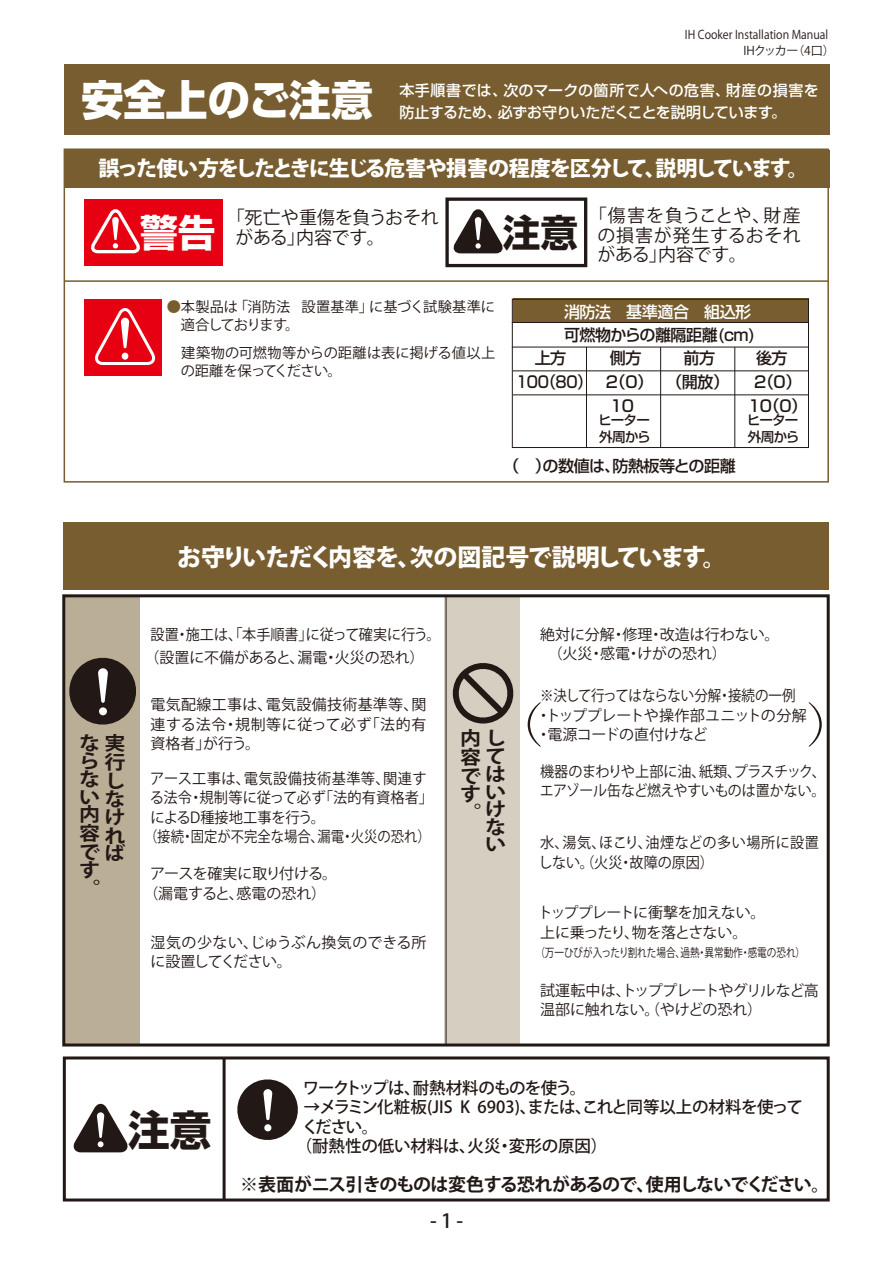
<style>
.page{position:relative;width:893px;height:1263px;background:#fff}
.page>*{position:absolute;margin:0;border:0;box-sizing:border-box;transform-origin:0 0}
.t1{font:800 42px "Shin Go Pro";color:#fff}
.t2{font:700 41.7px "Shin Go Pro";color:#221815}
.t3{font:700 37.65px "Shin Go Pro";color:#fff}
.t4{font:800 24px "Koz Go Pro";letter-spacing:-.05em;color:#fff}
.t5{font:800 21px "Koz Go Pro";letter-spacing:-.07em;color:#fff}
.t6{font:500 19.5px "Koz Go Std";color:#221815}
.t7{font:700 18.9px/18.5px "Koz Go Std";color:#221815;text-align:justify;scale:1.11 1}
.t8{font:700 18px "Koz Go Std";letter-spacing:-.06em;color:#221815}
.t9{font:18px/19.5px "Koz Go Std";color:#221815}
.t10{font:18px/19.5px "Koz Go Std";letter-spacing:.04em;color:#221815;text-align:center}
.t11{font:500 16.5px "Koz Go Std";letter-spacing:-.01em;color:#221815}
.t12{font:500 16.5px "Koz Go Std";letter-spacing:-.06em;color:#221815}
.t13{font:500 16.05px/24.3px "Shin Go Pro";letter-spacing:-.03em;color:#221815}
.t14{font:15px/19.5px "Koz Go Std";color:#221815}
.t15{font:15px/19.5px "Koz Go Std";color:#221815;scale:.94 1}
.t16{font:500 15px/22.5px "Shin Go Pro";letter-spacing:-.005em;color:#fff}
.t17{font:15px/19.5px "Koz Go Std";letter-spacing:-.02em;color:#221815;scale:.9 1}
.t18{font:15px/19.5px "Koz Go Std";letter-spacing:-.02em;color:#221815;scale:.94 1}
.t19{font:15px/19.5px "Koz Go Std";letter-spacing:-.05em;color:#221815}
.t20{font:15px "Koz Go Std";color:#221815;scale:.89 1}
.t21{font:15px "Koz Go Std";color:#221815;scale:.95 1}
.t22{font:15px "Koz Go Std";letter-spacing:.03em;color:#221815;scale:.95 1}
.t23{font:15px "Koz Go Std";letter-spacing:-.02em;color:#221815;scale:.95 1}
.t24{font:14.25px/18px "Koz Go Std";letter-spacing:-.01em;color:#221815}
.t25{font:500 13.5px/16.2px "Shin Go Pro";letter-spacing:-.06em;color:#221815}
.t26{font:12px "Koz Go Std";color:#221815;scale:.8 1}
.t27{font:12px "Koz Go Std";color:#221815;scale:.91 1}
.t28{font:12px "Koz Go Std";letter-spacing:-.05em;color:#221815}
.s1{color:#775d2f}
.s2{color:#fff}
</style>
<div class="page">
<div style="left:65px;top:596px;width:75px;height:448px;background:#bbae97"></div>
<div style="left:445px;top:596px;width:75px;height:448px;background:#d6cec1"></div>
<svg style="left:453px;top:663px;width:61px;height:60px"></svg>
<svg style="left:69px;top:657px;width:67px;height:68px"></svg>
<div style="left:64px;top:522px;width:765px;height:67px;background:#775d2f"></div>
<svg style="left:73px;top:1104px;width:55px;height:49px"></svg>
<svg style="left:237px;top:1079px;width:61px;height:61px"></svg>
<div style="left:62px;top:594px;width:768px;height:452px;border:3px solid #221815"></div>
<div style="left:63px;top:1056px;width:767px;height:145px;border:3px solid #221815"></div>
<hr style="left:223px;top:1058px;width:3px;height:142px;background:#221815">
<hr style="left:446px;top:596px;width:1px;height:449px;background:#221815">
<svg style="left:528px;top:702px;width:13px;height:45px"></svg>
<svg style="left:809px;top:702px;width:13px;height:45px"></svg>
<div style="left:64px;top:150px;width:765px;height:38px;background:#775d2f"></div>
<div style="left:84px;top:199px;width:139px;height:66px;background:#e60012"></div>
<div style="left:64px;top:148px;width:765px;height:335px;border:2px solid #775d2f"></div>
<svg style="left:91px;top:209px;width:49px;height:45px"></svg>
<div style="left:445px;top:197px;width:142px;height:70px;border:3px solid #221815"></div>
<svg style="left:453px;top:209px;width:50px;height:45px"></svg>
<div style="left:64px;top:64px;width:765px;height:70px;background:#775d2f"></div>
<div style="left:84px;top:299px;width:78px;height:77px;background:#e60012"></div>
<svg style="left:95px;top:308px;width:61px;height:57px"></svg>
<hr style="left:64px;top:280px;width:764px;height:2px;background:#775d2f">
<svg style="left:511px;top:298px;width:298px;height:150px"></svg>
<hr style="left:512px;top:322px;width:296px;height:1px;background:#221815">
<hr style="left:512px;top:347px;width:296px;height:1px;background:#221815">
<p class="t27" style="left:685px;top:27px;width:159px">IH Cooker Installation Manual</p>
<p class="t28" style="left:743px;top:43px;width:93px">IHクッカー（4口）</p>
<p class="t1" style="left:81px;top:67px;width:293px">安全上のご注意</p>
<p class="t16" style="left:399px;top:77px;width:421px">本手順書では、次のマークの箇所で人への危害、財産の損害を防止するため、必ずお守りいただくことを説明しています。</p>
<p class="t5" style="left:98px;top:154px;width:712px">誤った使い方をしたときに生じる危害や損害の程度を区分して、説明しています。</p>
<p class="t9" style="left:235px;top:209px;width:205px;text-indent:-9px">「死亡や重傷を負うおそれがある」内容です。</p>
<p class="t10" style="left:589px;top:206px;width:214px">「傷害を負うことや、財産の損害が発生するおそれ</p>
<p class="t3" style="left:140px;top:203px;width:77px">警告</p>
<p class="t9" style="left:503px;top:245px;width:246px"><sup>注意</sup> がある」内容です。</p>
<p class="t24" style="left:181px;top:298px;width:316px;text-indent:-14px"><span class="s1">●</span>本製品は「消防法 設置基準」に基づく試験基準に適合しております。</p>
<p class="t24" style="left:181px;top:344px;width:316px;text-indent:-14px">　建築物の可燃物等からの距離は表に掲げる値以上の距離を保ってください。</p>
<p class="t13" style="left:564px;top:298px;width:193px;line-height:23.2px"><span class="s2">消防法　基準適合　組込形</span>可燃物からの離隔距離(cm)</p>
<p class="t13" style="left:516px;top:344px;width:77px;text-align:center">上方<br>100（80）</p>
<p class="t13" style="left:606px;top:344px;width:49px">側方<br>2（0）</p>
<p class="t13" style="left:683px;top:344px;width:33px">前方</p>
<p class="t13" style="left:666px;top:368px;width:64px">（開放）</p>
<p class="t13" style="left:756px;top:344px;width:33px">後方</p>
<p class="t13" style="left:754px;top:368px;width:49px">2（0）</p>
<p class="t13" style="left:748px;top:392px;width:61px">10（0）</p>
<p class="t13" style="left:610px;top:392px;width:25px">10</p>
<p class="t25" style="left:599px;top:410px;width:54px">ヒーター外周から</p>
<p class="t25" style="left:747px;top:410px;width:54px">ヒーター外周から</p>
<p class="t13" style="left:503px;top:452px;width:234px">（　）の数値は、防熱板等との距離</p>
<p class="t7" style="left:79px;top:735px;width:43px">な実ら行なし</p>
<p class="t7" style="left:79px;top:789px;width:43px;text-align:left">い<br>内<br>容<br>でば</p>
<p class="t7" style="left:79px;top:862px;width:20px">す。</p>
<p class="t7" style="left:104px;top:791px;width:20px">なけれ</p>
<p class="t4" style="left:177px;top:541px;width:551px">お守りいただく内容を、次の図記号で説明しています。</p>
<p class="t15" style="left:151px;top:625px;width:310px">設置・施工は、「本手順書」に従って確実に行う。</p>
<p class="t14" style="left:540px;top:625px;width:241px">絶対に分解・修理・改造は行わない。</p>
<p class="t14" style="left:145px;top:648px;width:281px">（設置に不備があると、漏電・火災の恐れ）</p>
<p class="t14" style="left:540px;top:645px;width:188px">　（火災・感電・けがの恐れ）</p>
<p class="t17" style="left:536px;top:686px;width:302px">※決して行ってはならない分解・接続の一例・トッププレートや操作部ユニットの分解・電源コードの直付けなど</p>
<p class="t14" style="left:151px;top:695px;width:277px;text-align:justify">電気配線工事は、電気設備技術基準等、関連する法令・規制等に従って必ず「法的有資格者」が行う。</p>
<p class="t22" style="left:150px;top:769px;width:293px">アース工事は、電気設備技術基準等、関連す</p>
<p class="t21" style="left:150px;top:788px;width:300px">る法令・規制等に従って必ず「法的有資格者」</p>
<p class="t23" style="left:151px;top:808px;width:185px">によるD種接地工事を行う。</p>
<p class="t20" style="left:144px;top:827px;width:323px">（接続・固定が不完全な場合、漏電・火災の恐れ）</p>
<p class="t14" style="left:143px;top:865px;width:195px;text-indent:7px">アースを確実に取り付ける。（漏電すると、感電の恐れ）</p>
<p class="t7" style="left:460px;top:730px;width:42px;text-align:left">内し容てではす<br>。</p>
<p class="t18" style="left:540px;top:762px;width:306px">機器のまわりや上部に油、紙類、プラスチック、エアゾール缶など燃えやすいものは置かない。</p>
<p class="t15" style="left:539px;top:834px;width:300px">水、湯気、ほこり、油煙などの多い場所に設置しない。（火災・故障の原因）</p>
<p class="t7" style="left:485px;top:784px;width:20px;line-height:17.7px">いけない</p>
<p class="t14" style="left:151px;top:933px;width:277px">湿気の少ない、じゅうぶん換気のできる所に設置してください。</p>
<p class="t19" style="left:538px;top:903px;width:229px">トッププレートに衝撃を加えない。上に乗ったり、物を落とさない。</p>
<p class="t26" style="left:535px;top:945px;width:339px">（万一ひびが入ったり割れた場合、過熱・異常動作・感電の恐れ）</p>
<p class="t14" style="left:540px;top:981px;width:280px">試運転中は、トッププレートやグリルなど高温部に触れない。（やけどの恐れ）</p>
<p class="t2" style="left:128px;top:1096px;width:85px">注意</p>
<p class="t12" style="left:303px;top:1077px;width:285px">ワークトップは、耐熱材料のものを使う。</p>
<p class="t11" style="left:304px;top:1097px;width:501px">→メラミン化粧板(JIS K 6903)、または、これと同等以上の材料を使って</p>
<p class="t11" style="left:302px;top:1116px;width:78px">ください。</p>
<p class="t11" style="left:296px;top:1136px;width:313px">（耐熱性の低い材料は、火災・変形の原因）</p>
<p class="t8" style="left:240px;top:1173px;width:591px">※表面がニス引きのものは変色する恐れがあるので、使用しないでください。</p>
<p class="t6" style="left:430px;top:1208px;width:35px">- 1 -</p>
</div>
